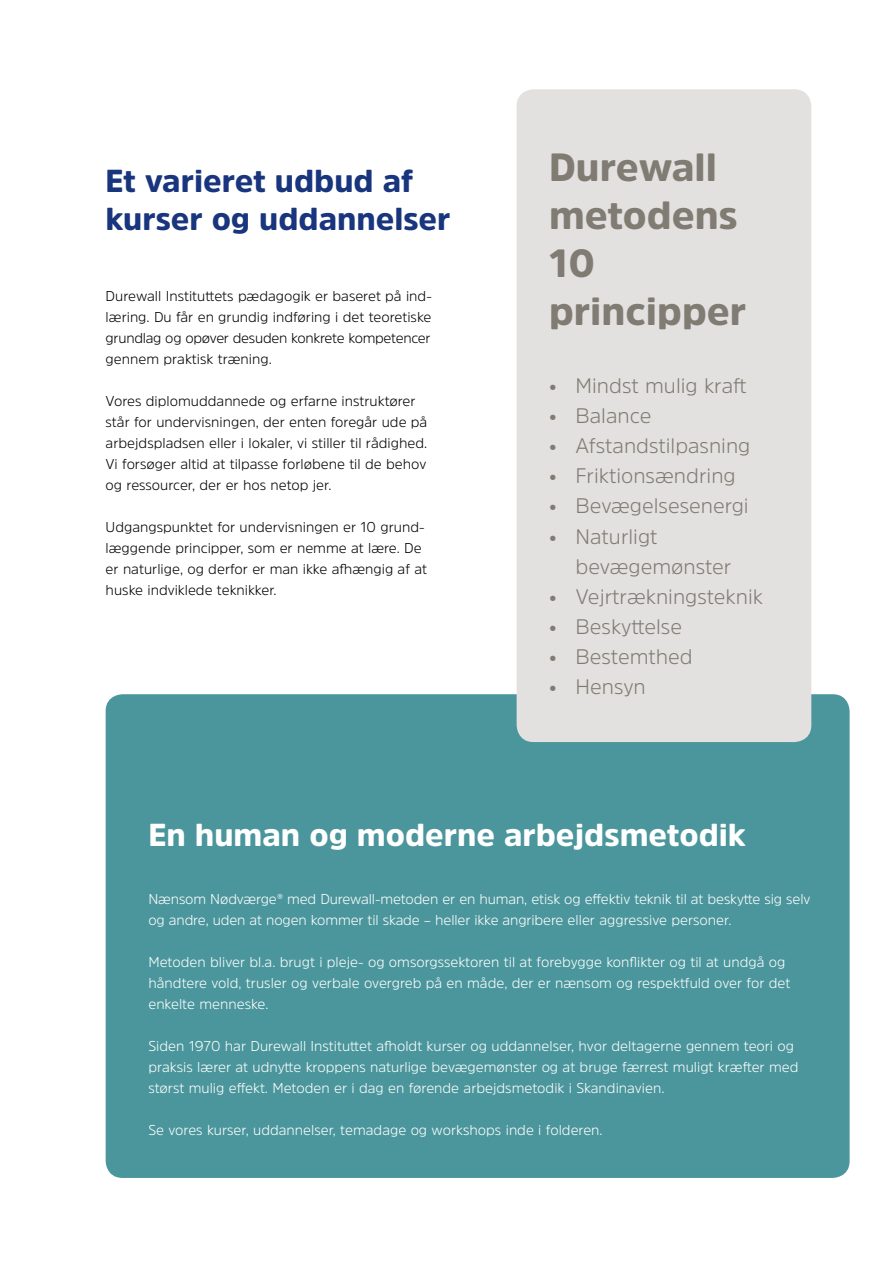
<style>
.page{position:relative;width:893px;height:1263px;background:#fff}
.page>*{position:absolute;margin:0;border:0;box-sizing:border-box;transform-origin:0 0}
.t1{font:900 39px/48px "Amsi Pro";color:#807c74}
.t2{font:900 31.5px/37.8px "Amsi Pro";color:#18357d}
.t3{font:900 31.5px "Amsi Pro";color:#fff}
.t4{font:300 21px/30px "Amsi Pro";color:#807c74}
.t5{font:300 14.25px/21px "Amsi Pro";color:#fff}
.t6{font:300 14.25px/21px "Amsi Pro";color:#000}
</style>
<div class="page">
<div style="left:106px;top:694px;width:744px;height:484px;background:#4b969c;border-radius:17px"></div>
<div style="left:517px;top:89px;width:294px;height:653px;background:#e2e1df;border-radius:17px"></div>
<h2 class="t2" style="left:106px;top:161px;width:346px">Et varieret udbud af kurser og uddannelser</h2>
<p class="t6" style="left:106px;top:285px;width:328px;text-align:justify">Durewall Instituttets pædagogik er baseret på ind&shy;læring. Du får en grundig indføring i det teoretiske grundlag og opøver desuden konkrete kompetencer gennem praktisk træning.</p>
<p class="t6" style="left:106px;top:390px;width:323px">Vores diplomuddannede og erfarne instruktører står for undervisningen, der enten foregår ude på arbejdspladsen eller i lokaler, vi stiller til rådighed.<br>Vi forsøger altid at tilpasse forløbene til de behov og ressourcer, der er hos netop jer.</p>
<p class="t6" style="left:106px;top:516px;width:323px">Udgangspunktet for undervisningen er 10 grund&shy;læggende principper, som er nemme at lære. De er naturlige, og derfor er man ikke afhængig af at huske indviklede teknikker.</p>
<h1 class="t1" style="left:549px;top:143px;width:199px">Durewall metodens<br>10 principper</h1>
<h3 class="t4" style="left:549px;top:370px;width:199px">• Mindst mulig kraft</h3>
<h3 class="t4" style="left:549px;top:400px;width:104px">• Balance</h3>
<h3 class="t4" style="left:549px;top:430px;width:203px">• Afstandstilpasning</h3>
<h3 class="t4" style="left:549px;top:460px;width:188px">• Friktionsændring</h3>
<h3 class="t4" style="left:549px;top:490px;width:201px">• Bevægelsesenergi</h3>
<h3 class="t4" style="left:575px;top:520px;width:157px;text-indent:-27px">• Naturligt bevægemønster</h3>
<h3 class="t4" style="left:549px;top:580px;width:215px">• Vejrtrækningsteknik</h3>
<h3 class="t4" style="left:549px;top:610px;width:135px">• Beskyttelse</h3>
<h3 class="t4" style="left:549px;top:640px;width:145px">• Bestemthed</h3>
<h3 class="t4" style="left:549px;top:671px;width:98px">• Hensyn</h3>
<h2 class="t3" style="left:148px;top:813px;width:599px">En human og moderne arbejdsmetodik</h2>
<p class="t5" style="left:148px;top:888px;width:663px">Nænsom Nødværge® med Durewall-metoden er en human, etisk og effektiv teknik til at beskytte sig selv og andre, uden at nogen kommer til skade – heller ikke angribere eller aggressive personer.</p>
<p class="t5" style="left:148px;top:951px;width:644px">Metoden bliver bl.a. brugt i pleje- og omsorgssektoren til at forebygge konflikter og til at undgå og håndtere vold, trusler og verbale overgreb på en måde, der er nænsom og respektfuld over for det enkelte menneske.</p>
<p class="t5" style="left:148px;top:1035px;width:651px">Siden 1970 har Durewall Instituttet afholdt kurser og uddannelser, hvor deltagerne gennem teori og praksis lærer at udnytte kroppens naturlige bevægemønster og at bruge færrest muligt kræfter med størst mulig effekt. Metoden er i dag en førende arbejdsmetodik i Skandinavien.</p>
<p class="t5" style="left:148px;top:1119px;width:456px">Se vores kurser, uddannelser, temadage og workshops inde i folderen.</p>
</div>
